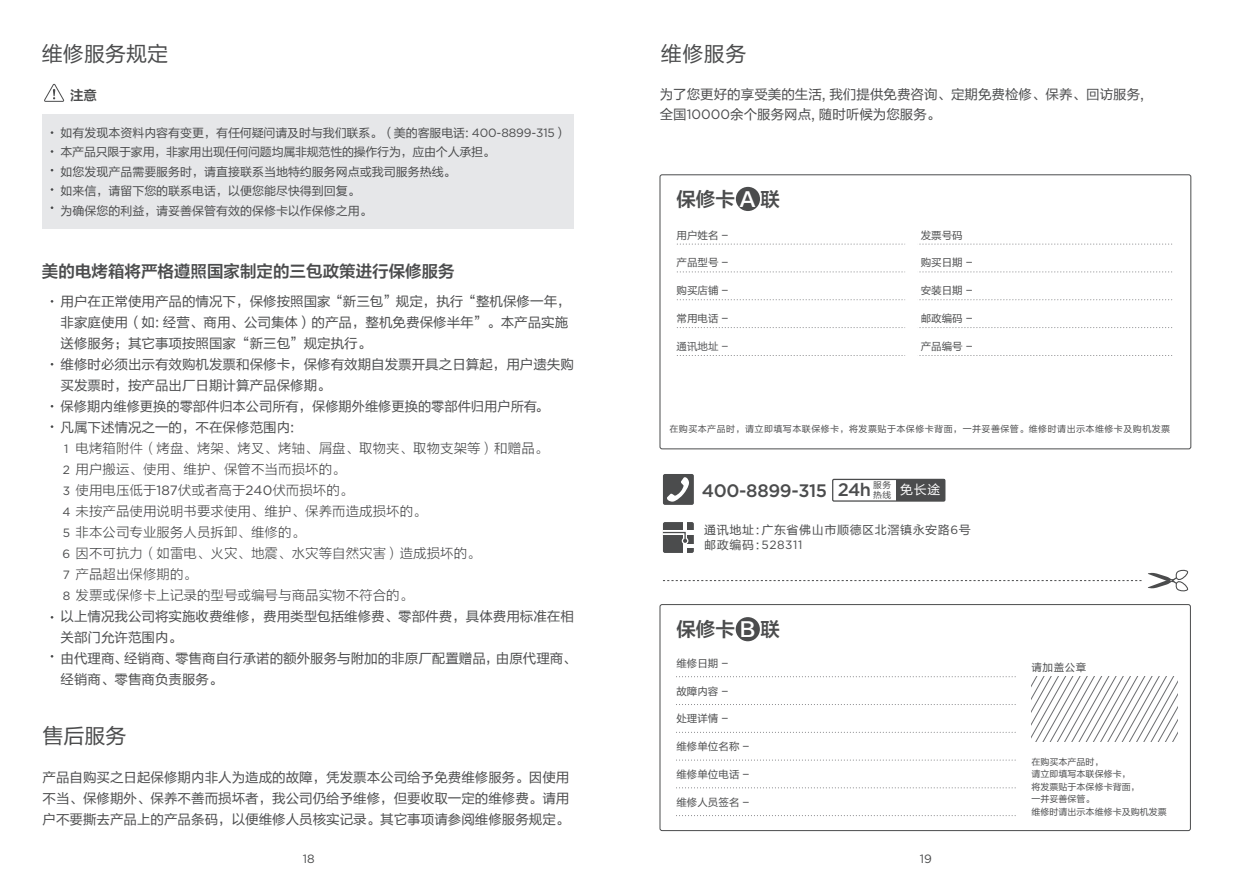
<style>
.page{position:relative;width:1234px;height:893px;background:#fff}
.page>*{position:absolute;margin:0;border:0;box-sizing:border-box;transform-origin:0 0}
.t1{font:21px "FZLTHK GBK1 0";color:#4b4c4d}
.t2{font:19.5px "FZLTZCHK GBK1 0";color:#4b4c4d}
.t3{font:500 18px "Gotham";letter-spacing:-.02em;color:#4b4c4d}
.t4{font:16.5px "FZLTZCHK GBK1 0";color:#4b4c4d}
.t5{font:13.5px/21px "FZLTHK GBK1 0";color:#4b4c4d}
.t6{font:13.5px/21px "FZLTXHK";color:#4b4c4d}
.t7{font:13.5px "FZLTZCHK GBK1 0";color:#4b4c4d}
.t8{font:12.9px "FZLTHK GBK1 0";color:#fff}
.t9{font:12px/19.5px "FZLTHK GBK1 0";color:#4b4c4d}
.t10{font:12px/21px "Gotham";letter-spacing:.05em;color:#4b4c4d}
.t11{font:12px "FZLTHK GBK1 0";letter-spacing:.05em;color:#4b4c4d}
.t12{font:10.5px "FZLTHK GBK1 0";color:#4b4c4d}
.t13{font:10.5px "FZLTHK GBK1 0";color:#57585a}
.t14{font:9px/12.5px "FZLTHK GBK1 0";color:#4b4c4d}
.t15{font:9px "FZLTHK GBK1 0";letter-spacing:.05em;color:#4b4c4d}
.t16{font:8.7px "FZLTHK GBK1 0";color:#4b4c4d}
.s1{font-family:"Gotham"}
.s2{color:#fff}
.s3{font-family:"FZLTHK GBK1 0"}
</style>
<div class="page">
<div style="left:43px;top:115px;width:531px;height:114px;background:#e6e7e9"></div>
<svg style="left:44px;top:83px;width:21px;height:19px"></svg>
<div style="left:659px;top:604px;width:531px;height:227px;border:1px solid #4b4c4d;border-radius:2px"></div>
<svg style="left:1031px;top:677px;width:146px;height:65px"></svg>
<svg style="left:676px;top:676px;width:340px;height:1px"></svg>
<svg style="left:676px;top:704px;width:340px;height:1px"></svg>
<svg style="left:676px;top:760px;width:340px;height:1px"></svg>
<svg style="left:676px;top:787px;width:340px;height:1px"></svg>
<svg style="left:676px;top:815px;width:340px;height:1px"></svg>
<svg style="left:676px;top:732px;width:340px;height:1px"></svg>
<div style="left:735px;top:617px;width:24px;height:24px;background:#4b4c4d;border-radius:50%"></div>
<div style="left:659px;top:174px;width:531px;height:275px;border:1px solid #4b4c4d;border-radius:2px"></div>
<svg style="left:677px;top:244px;width:495px;height:1px"></svg>
<svg style="left:677px;top:271px;width:495px;height:1px"></svg>
<svg style="left:677px;top:299px;width:495px;height:1px"></svg>
<svg style="left:677px;top:327px;width:495px;height:1px"></svg>
<svg style="left:677px;top:355px;width:495px;height:1px"></svg>
<div style="left:905px;top:229px;width:12px;height:143px;background:#fff"></div>
<div style="left:735px;top:187px;width:24px;height:24px;background:#4b4c4d;border-radius:50%"></div>
<div style="left:895px;top:479px;width:49px;height:22px;background:#4b4c4d"></div>
<div style="left:831px;top:479px;width:114px;height:23px;border:1px solid #4b4c4d"></div>
<div style="left:662px;top:474px;width:31px;height:31px;background:#4b4c4d;border-radius:2px"></div>
<svg style="left:667px;top:477px;width:22px;height:25px"></svg>
<svg style="left:663px;top:569px;width:526px;height:23px"></svg>
<div style="left:662px;top:522px;width:31px;height:31px;background:#4b4c4d;border-radius:2px"></div>
<div style="left:662px;top:530px;width:31px;height:5px;background:#fff"></div>
<hr style="left:683px;top:522px;width:3px;height:31px;background:#fff">
<svg style="left:662px;top:531px;width:31px;height:17px"></svg>
<h1 class="t1" style="left:42px;top:42px;width:127px">维修服务规定</h1>
<h1 class="t1" style="left:660px;top:42px;width:87px">维修服务</h1>
<p class="t7" style="left:70px;top:88px;width:28px">注意</p>
<p class="t5" style="left:659px;top:85px;width:485px;line-height:19.5px">为了您更好的享受美的生活, 我们提供免费咨询、定期免费检修、保养、回访服务,全国<span class="s1">10000</span>余个服务网点, 随时听候为您服务。</p>
<p class="t9" style="left:60px;top:123px;width:507px">如有发现本资料内容有变更，有任何疑问请及时与我们联系。（美的客服电话: <span class="s1">400-8899-315</span>）本产品只限于家用，非家用出现任何问题均属非规范性的操作行为，应由个人承担。<br>如您发现产品需要服务时，请直接联系当地特约服务网点或我司服务热线。<br>如来信，请留下您的联系电话，以便您能尽快得到回复。<br>为确保您的利益，请妥善保管有效的保修卡以作保修之用。</p>
<p class="t4" style="left:42px;top:262px;width:414px">美的电烤箱将严格遵照国家制定的三包政策进行保修服务</p>
<p class="t5" style="left:60px;top:291px;width:515px">用户在正常使用产品的情况下，保修按照国家“新三包”规定，执行“整机保修一年，非家庭使用（如: 经营、商用、公司集体）的产品，整机免费保修半年”。本产品实施送修服务；其它事项按照国家“新三包”规定执行。<br>维修时必须出示有效购机发票和保修卡，保修有效期自发票开具之日算起，用户遗失购买发票时，按产品出厂日期计算产品保修期。<br>保修期内维修更换的零部件归本公司所有，保修期外维修更换的零部件归用户所有。<br>凡属下述情况之一的，不在保修范围内:</p>
<p class="t6" style="left:75px;top:438px;width:474px">电烤箱附件（烤盘、烤架、烤叉、烤轴、屑盘、取物夹、取物支架等）和赠品。用户搬运、使用、维护、保管不当而损坏的。<br>使用电压低于<span class="s1">187</span>伏或者高于<span class="s1">240</span>伏而损坏的。<br>未按产品使用说明书要求使用、维护、保养而造成损坏的。<br>非本公司专业服务人员拆卸、维修的。<br>因不可抗力（如雷电、火灾、地震、水灾等自然灾害）造成损坏的。<br>产品超出保修期的。<br>发票或保修卡上记录的型号或编号与商品实物不符合的。</p>
<p class="t5" style="left:60px;top:606px;width:517px">以上情况我公司将实施收费维修，费用类型包括维修费、零部件费，具体费用标准在相关部门允许范围内。<br>由代理商、经销商、零售商自行承诺的额外服务与附加的非原厂配置赠品，由原代理商、经销商、零售商负责服务。</p>
<h1 class="t1" style="left:43px;top:724px;width:86px">售后服务</h1>
<p class="t5" style="left:43px;top:767px;width:528px;text-align:justify">产品自购买之日起保修期内非人为造成的故障，凭发票本公司给予免费维修服务。因使用不当、保修期外、保养不善而损坏者，我公司仍给予维修，但要收取一定的维修费。请用户不要撕去产品上的产品条码，以便维修人员核实记录。其它事项请参阅维修服务规定。</p>
<p class="t10" style="left:62px;top:438px;width:10px">1<br>2<br>3<br>4<br>5<br>6<br>7<br>8</p>
<h2 class="t2" style="left:676px;top:188px;width:105px">保修卡 <span class="s2">A</span> 联</h2>
<p class="t12" style="left:676px;top:229px;width:53px">用户姓名 -</p>
<p class="t12" style="left:676px;top:257px;width:53px">产品型号 -</p>
<p class="t12" style="left:676px;top:285px;width:53px">购买店铺 -</p>
<p class="t12" style="left:676px;top:313px;width:53px">常用电话 -</p>
<p class="t13" style="left:676px;top:340px;width:53px">通讯地址 -</p>
<p class="t12" style="left:920px;top:229px;width:43px">发票号码</p>
<p class="t12" style="left:920px;top:257px;width:53px">购买日期 -</p>
<p class="t12" style="left:920px;top:285px;width:53px">安装日期 -</p>
<p class="t12" style="left:920px;top:313px;width:53px">邮政编码 -</p>
<p class="t12" style="left:920px;top:340px;width:53px">产品编号 -</p>
<p class="t15" style="left:669px;top:424px;width:502px">在购买本产品时，请立即填写本联保修卡，将发票贴于本保修卡背面，一并妥善保管。维修时请出示本维修卡及购机发票</p>
<h3 class="t3" style="left:837px;top:478px;width:35px">24h</h3>
<p class="t16" style="left:873px;top:480px;width:19px">服务</p>
<h3 class="t3" style="left:701px;top:478px;width:127px">400-8899-315</h3>
<p class="t8" style="left:873px;top:483px;width:68px"><sub>热线</sub> 免长途</p>
<p class="t11" style="left:704px;top:523px;width:268px">通讯地址:广东省佛山市顺德区北滘镇永安路<span class="s1">6</span>号</p>
<p class="t10" style="left:704px;top:534px;width:100px"><span class="s3">邮政编码:</span>528311</p>
<h2 class="t2" style="left:676px;top:618px;width:105px">保修卡 <span class="s2">B</span> 联</h2>
<p class="t12" style="left:676px;top:657px;width:53px">维修日期 -</p>
<p class="t12" style="left:1031px;top:661px;width:56px">请加盖公章</p>
<p class="t12" style="left:676px;top:685px;width:53px">故障内容 -</p>
<p class="t12" style="left:676px;top:713px;width:53px">处理详情 -</p>
<p class="t12" style="left:676px;top:741px;width:74px">维修单位名称 -</p>
<p class="t12" style="left:676px;top:769px;width:74px">维修单位电话 -</p>
<p class="t12" style="left:676px;top:796px;width:74px">维修人员签名 -</p>
<p class="t14" style="left:1031px;top:756px;width:136px">在购买本产品时，<br>请立即填写本联保修卡，<br>将发票贴于本保修卡背面，<br>一并妥善保管。<br>维修时请出示本维修卡及购机发票</p>
<p class="t10" style="left:303px;top:848px;width:13px">18</p>
<p class="t10" style="left:919px;top:848px;width:14px">19</p>
</div>
